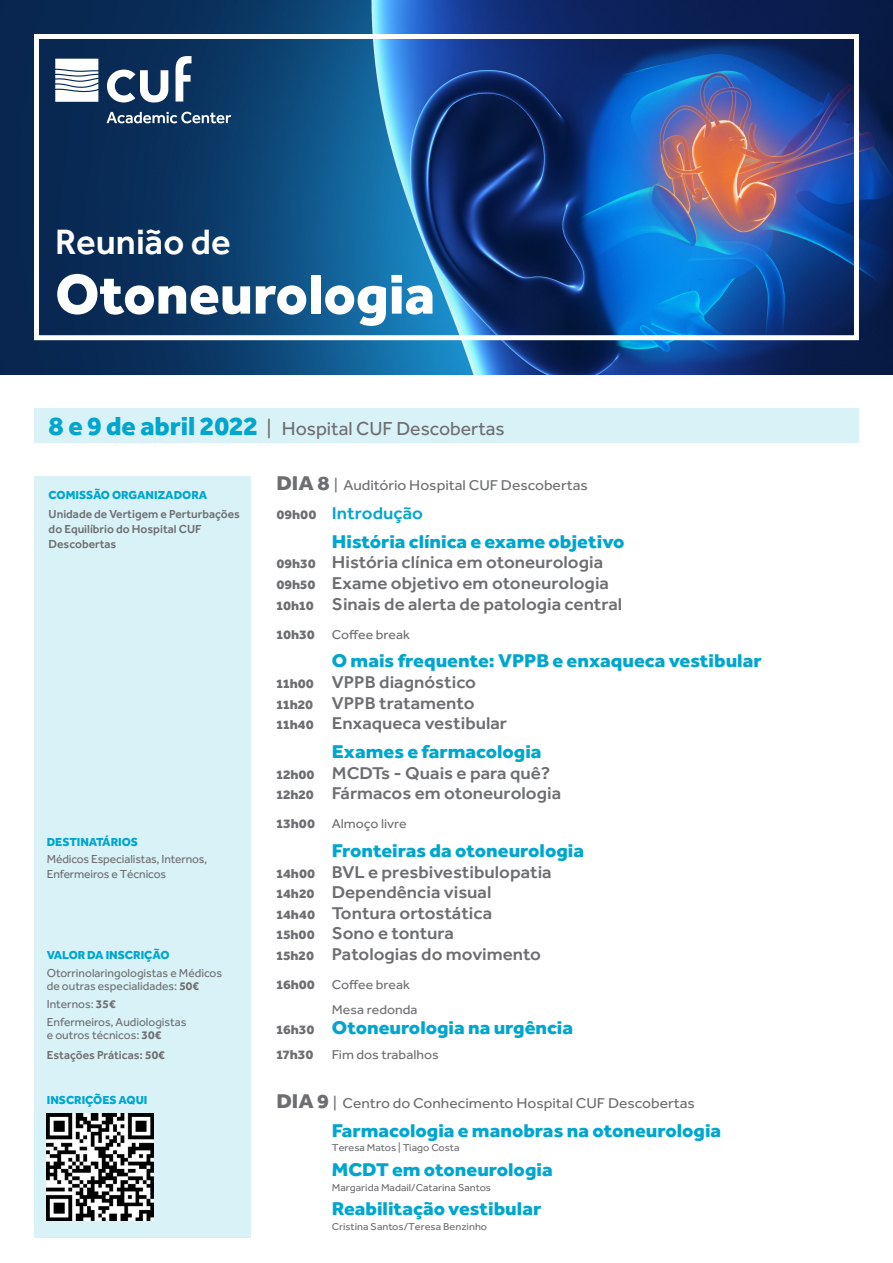
<style>
.page{position:relative;width:893px;height:1263px;background:#fff}
.page>*{position:absolute;margin:0;border:0;box-sizing:border-box;transform-origin:0 0}
.t1{font:800 58.05px "Effra";color:#fff}
.t2{font:500 36.45px "Effra";color:#fff}
.t3{font:19.5px "Effra";color:#6d6e71}
.t4{font:800 19.05px "Effra";color:#00a6ce;scale:1.06 1}
.t5{font:500 17.7px/20.5px "Effra";color:#6d6e71;scale:1.06 1}
.t6{font:500 17.7px "Effra";color:#00a6ce;scale:1.06 1}
.t7{font:14.7px "Effra";color:#6d6e71;scale:1.06 1}
.t8{font:13.2px/24.8px "Effra";color:#6d6e71;scale:1.06 1}
.t9{font:800 13.2px "Effra";color:#6d6e71;scale:1.06 1}
.t10{font:12px/15px "Effra";color:#6d6e71}
.t11{font:500 12px/15px "Effra";color:#6d6e71}
.t12{font:800 12px "Effra";color:#00a6ce}
.t13{font:10.35px "Effra";color:#6d6e71;scale:1.06 1}
.s1{font-weight:800;font-size:27px;color:#00a6ce}
.s2{font-weight:800;font-size:20.55px}
.s3{font-weight:800;font-size:13.2px;color:#6d6e71}
.s4{font-weight:800;font-size:13.2px}
.s5{font-size:13.2px;color:#6d6e71}
.s6{font-weight:700}
.s7{font-weight:400}
</style>
<div class="page">
<div style="left:34px;top:476px;width:217px;height:761px;background:#d9f2f8"></div>
<img style="left:0;top:0;width:893px;height:374px">
<div style="left:34px;top:408px;width:825px;height:34px;background:#d9f2f8"></div>
<img style="left:47px;top:1114px;width:106px;height:106px">
<div style="left:34px;top:34px;width:825px;height:306px;border:5px solid #fff"></div>
<svg style="left:55px;top:59px;width:43px;height:43px"></svg>
<svg style="left:176px;top:56px;width:15px;height:46px"></svg>
<svg style="left:107px;top:70px;width:61px;height:33px"></svg>
<svg style="left:106px;top:112px;width:125px;height:11px"></svg>
<h2 class="t2" style="left:55px;top:220px;width:177px">Reunião de</h2>
<h1 class="t1" style="left:55px;top:258px;width:381px">Otoneurologia</h1>
<p class="t3" style="left:48px;top:417px;width:458px"><span class="s1">8 e 9 de abril 2022</span> | Hospital CUF Descobertas</p>
<p class="t7" style="left:276px;top:476px;width:295px"><span class="s2">DIA 8</span> | Auditório Hospital CUF Descobertas</p>
<p class="t6" style="left:276px;top:502px;width:140px"><span class="s3">09h00</span> Introdução</p>
<p class="t4" style="left:332px;top:530px;width:278px">História clínica e exame objetivo</p>
<p class="t5" style="left:276px;top:552px;width:328px"><span class="s4">09h30</span> História clínica em otoneurologia<br><span class="s4">09h50</span> Exame objetivo em otoneurologia<br><span class="s4">10h10</span> Sinais de alerta de patologia central</p>
<p class="t9" style="left:276px;top:626px;width:38px">10h30</p>
<p class="t8" style="left:332px;top:622px;width:75px">Coffee break</p>
<p class="t4" style="left:332px;top:649px;width:407px">O mais frequente: VPPB e enxaqueca vestibular</p>
<p class="t5" style="left:276px;top:671px;width:219px"><span class="s4">11h00</span> VPPB diagnóstico<br><span class="s4">11h20</span> VPPB tratamento<br><span class="s4">11h40</span> Enxaqueca vestibular</p>
<p class="t4" style="left:332px;top:740px;width:199px">Exames e farmacologia</p>
<p class="t5" style="left:276px;top:762px;width:270px"><span class="s4">12h00</span> MCDTs - Quais e para quê?<br><span class="s4">12h20</span> Fármacos em otoneurologia</p>
<p class="t9" style="left:276px;top:816px;width:38px">13h00</p>
<p class="t8" style="left:332px;top:811px;width:72px">Almoço livre</p>
<p class="t4" style="left:332px;top:839px;width:239px">Fronteiras da otoneurologia</p>
<p class="t5" style="left:276px;top:861px;width:261px"><span class="s4">14h00</span> BVL e presbivestibulopatia<br><span class="s4">14h20</span> Dependência visual<br><span class="s4">14h40</span> Tontura ortostática<br><span class="s4">15h00</span> Sono e tontura<br><span class="s4">15h20</span> Patologias do movimento</p>
<p class="t9" style="left:276px;top:976px;width:38px">16h00</p>
<p class="t8" style="left:332px;top:972px;width:82px">Coffee break<br>Mesa redonda</p>
<p class="t4" style="left:276px;top:1016px;width:282px"><span class="s5">16h30</span> Otoneurologia na urgência</p>
<p class="t9" style="left:276px;top:1046px;width:36px">17h30</p>
<p class="t8" style="left:332px;top:1042px;width:102px">Fim dos trabalhos</p>
<p class="t7" style="left:276px;top:1094px;width:396px"><span class="s2">DIA 9</span> | Centro do Conhecimento Hospital CUF Descobertas</p>
<p class="t4" style="left:332px;top:1118px;width:369px">Farmacologia e manobras na otoneurologia</p>
<p class="t13" style="left:332px;top:1142px;width:122px">Teresa Matos | Tiago Costa</p>
<p class="t4" style="left:332px;top:1158px;width:210px">MCDT em otoneurologia</p>
<p class="t13" style="left:332px;top:1181px;width:152px">Margarida Madail/Catarina Santos</p>
<p class="t4" style="left:332px;top:1197px;width:199px">Reabilitação vestibular</p>
<p class="t13" style="left:332px;top:1220px;width:148px">Cristina Santos/Teresa Benzinho</p>
<p class="t12" style="left:49px;top:487px;width:160px">COMISSÃO ORGANIZADORA</p>
<p class="t11" style="left:49px;top:506px;width:193px">Unidade de Vertigem e Perturbações do Equilíbrio do Hospital CUF<br>Descobertas</p>
<p class="t12" style="left:47px;top:835px;width:93px">DESTINATÁRIOS</p>
<p class="t10" style="left:47px;top:852px;width:162px">Médicos Especialistas, Internos,<br>Enfermeiros e Técnicos</p>
<p class="t12" style="left:47px;top:948px;width:124px">VALOR DA INSCRIÇÃO</p>
<p class="t10" style="left:47px;top:966px;width:177px;line-height:13.5px">Otorrinolaringologistas e Médicos de outras especialidades: <span class="s6">50€</span></p>
<p class="t10" style="left:47px;top:995px;width:141px;line-height:17.7px">Internos: <span class="s6">35€<br></span>Enfermeiros, Audiologistas</p>
<p class="t11" style="left:47px;top:1025px;width:119px;line-height:19.2px"><span class="s7">e outros técnicos:</span> <span class="s6">30€<br></span>Estações Práticas: <span class="s6">50€</span></p>
<p class="t12" style="left:47px;top:1092px;width:102px">INSCRIÇÕES AQUI</p>
</div>
